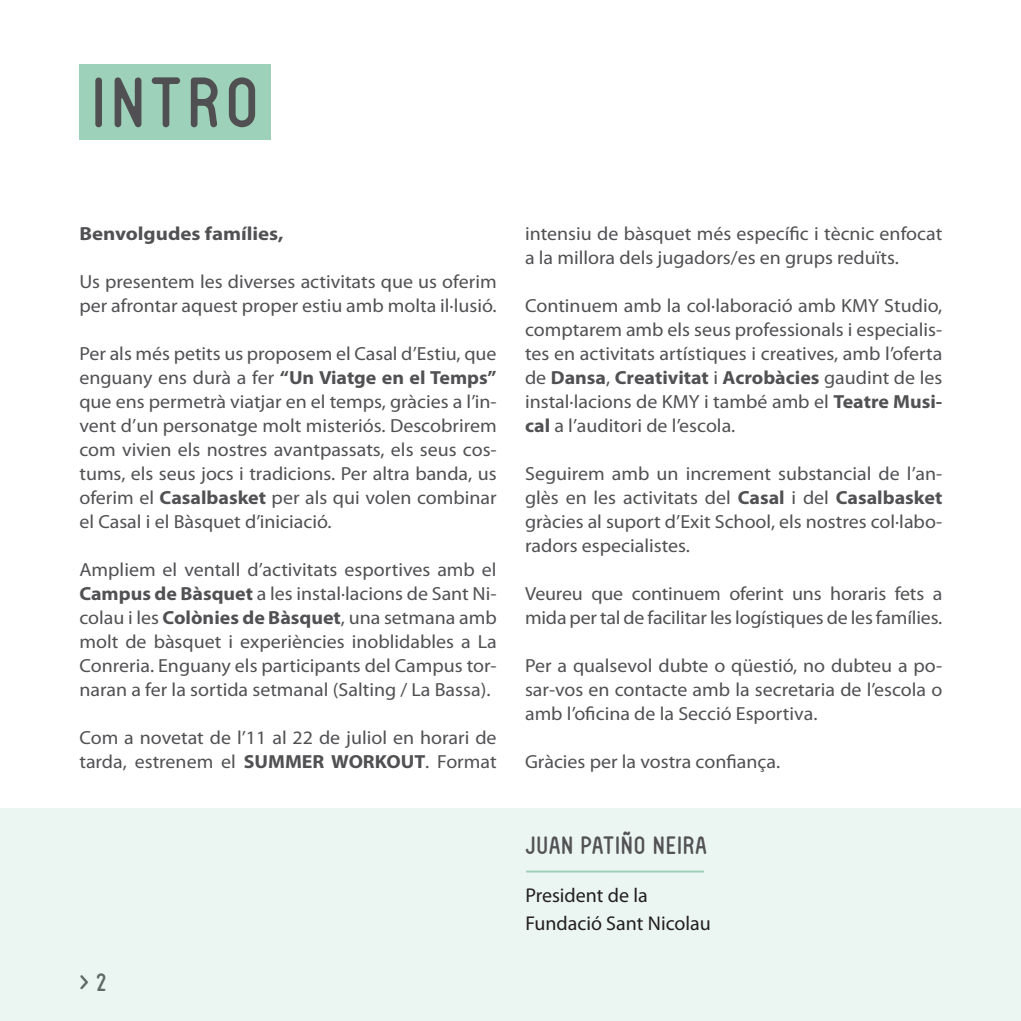
<style>
.page{position:relative;width:1021px;height:1021px;background:#fff}
.page>*{position:absolute;margin:0;border:0;box-sizing:border-box;transform-origin:0 0}
.t1{font:68px "FV Almelo";letter-spacing:.08em;color:#505052}
.t2{font:24px "FV Almelo";letter-spacing:.04em;color:#535355}
.t3{font:24px "FV Almelo";color:#505052}
.t4{font:20px/28px "Myriad Pro";color:#231f20}
.t5{font:19px/24px "Myriad Pro";color:#515154;text-align:justify;scale:1.05 1}
.t6{font:700 19px "Myriad Pro";color:#515154;scale:1.1 1}
.s1{font-weight:700}
</style>
<div class="page">
<div style="left:0;top:808px;width:1020px;height:212px;background:#ebf5f1"></div>
<div style="left:79px;top:64px;width:191px;height:75px;background:#9ed1ba"></div>
<hr style="left:526px;top:870px;width:178px;height:2px;background:#9ed1ba">
<h1 class="t1" style="left:92px;top:62px;width:168px">INTRO</h1>
<p class="t6" style="left:79px;top:223px;width:187px">Benvolgudes famílies,</p>
<p class="t5" style="left:79px;top:270px;width:399px">Us presentem les diverses activitats que us oferim per afrontar aquest proper estiu amb molta il·lusió.</p>
<p class="t5" style="left:79px;top:342px;width:399px">Per als més petits us proposem el Casal d’Estiu, que enguany ens durà a fer <span class="s1">“Un Viatge en el Temps” </span>que ens permetrà viatjar en el temps, gràcies a l’in&shy;vent d’un personatge molt misteriós. Descobrirem com vivien els nostres avantpassats, els seus cos&shy;tums, els seus jocs i tradicions. Per altra banda, us oferim el <span class="s1">Casalbasket</span> per als qui volen combinar el Casal i el Bàsquet d’iniciació.</p>
<p class="t5" style="left:79px;top:558px;width:399px">Ampliem el ventall d’activitats esportives amb el <span class="s1">Campus de Bàsquet</span> a les instal·lacions de Sant Ni&shy;colau i les <span class="s1">Colònies de Bàsquet</span>, una setmana amb molt de bàsquet i experiències inoblidables a La Conreria. Enguany els participants del Campus tor&shy;naran a fer la sortida setmanal (Salting / La Bassa).</p>
<p class="t5" style="left:79px;top:726px;width:399px">Com a novetat de l’11 al 22 de juliol en horari de tarda, estrenem el <span class="s1">SUMMER WORKOUT</span>. Format</p>
<p class="t3" style="left:79px;top:967px;width:29px">&gt; 2</p>
<p class="t5" style="left:525px;top:222px;width:399px">intensiu de bàsquet més específic i tècnic enfocat a la millora dels jugadors/es en grups reduïts.</p>
<p class="t5" style="left:525px;top:294px;width:399px">Continuem amb la col·laboració amb KMY Studio, comptarem amb els seus professionals i especialis&shy;tes en activitats artístiques i creatives, amb l’oferta de <span class="s1">Dansa</span>, <span class="s1">Creativitat</span> i <span class="s1">Acrobàcies</span> gaudint de les instal·lacions de KMY i també amb el <span class="s1">Teatre Musi&shy;cal</span> a l’auditori de l’escola.</p>
<p class="t5" style="left:525px;top:462px;width:399px">Seguirem amb un increment substancial de l’an&shy;glès en les activitats del <span class="s1">Casal</span> i del <span class="s1">Casalbasket </span>gràcies al suport d’Exit School, els nostres col·labo&shy;radors especialistes.</p>
<p class="t5" style="left:525px;top:582px;width:399px">Veureu que continuem oferint uns horaris fets a mida per tal de facilitar les logístiques de les famílies.</p>
<p class="t5" style="left:525px;top:654px;width:399px">Per a qualsevol dubte o qüestió, no dubteu a po&shy;sar-vos en contacte amb la secretaria de l’escola o amb l’oficina de la Secció Esportiva.</p>
<p class="t5" style="left:525px;top:750px;width:244px">Gràcies per la vostra confiança.</p>
<p class="t2" style="left:525px;top:831px;width:183px">JUAN PATIÑO NEIRA</p>
<p class="t4" style="left:525px;top:881px;width:187px">President de la<br>Fundació Sant Nicolau</p>
</div>
